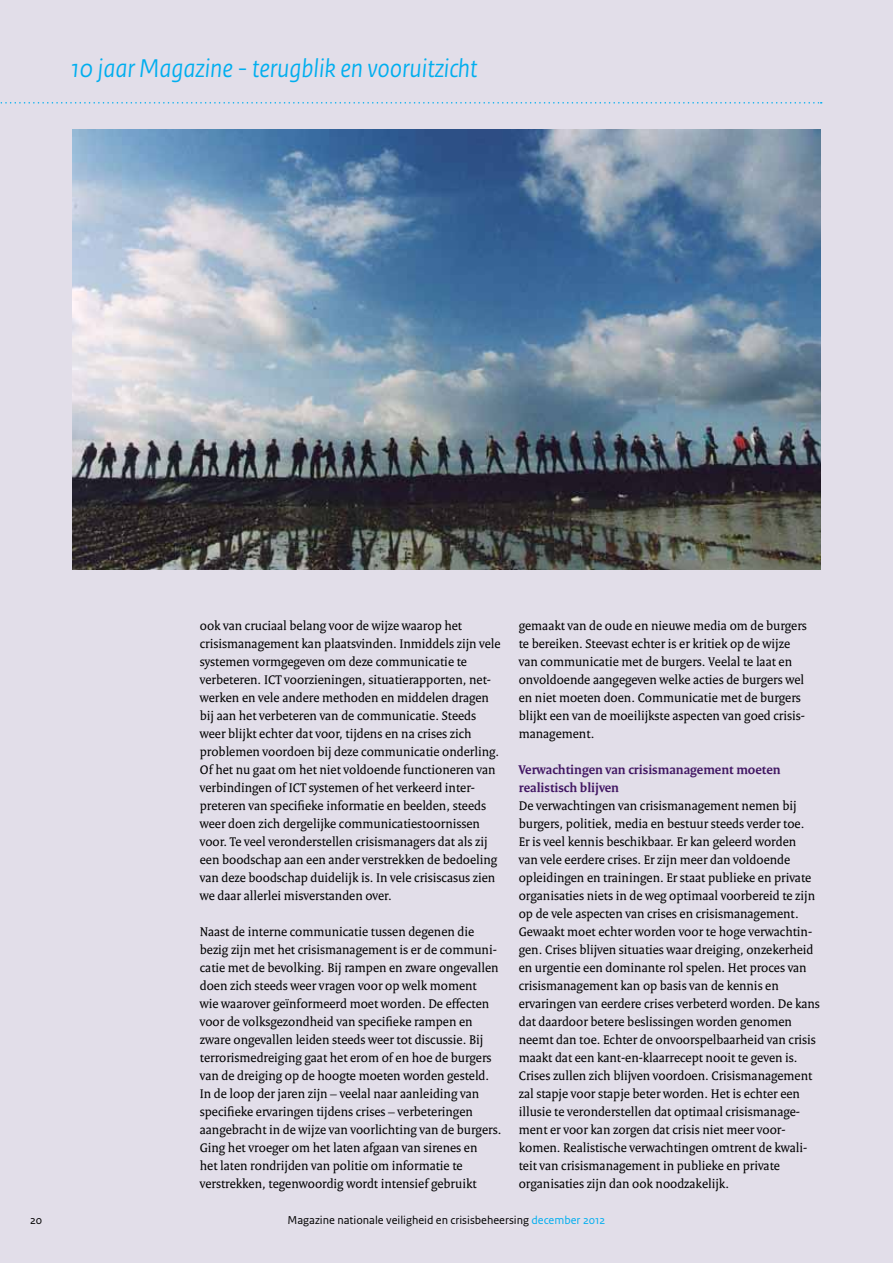
<style>
.page{position:relative;width:893px;height:1263px;background:#e2dee9}
.page>*{position:absolute;margin:0;border:0;box-sizing:border-box;transform-origin:0 0}
.t1{font:italic 27px "Rijksoverheid Sans Heading";color:#00aeef}
.t2{font:13.5px/18px "Rijksoverheid Serif";color:#000}
.t3{font:700 13.5px/18px "Rijksoverheid Serif";color:#411663}
.t4{font:12px "Rijksoverheid Sans Text";color:#000}
.s1{color:#00aeef}
</style>
<div class="page">
<svg style="left:0;top:102px;width:822px;height:2px"></svg>
<img style="left:72px;top:130px;width:749px;height:440px">
<h1 class="t1" style="left:71px;top:53px;width:408px">10 jaar Magazine - terugblik en vooruitzicht</h1>
<p class="t2" style="left:200px;top:617px;width:302px">ook van cruciaal belang voor de wijze waarop het crisismanagement kan plaatsvinden. Inmiddels zijn vele systemen vormgegeven om deze communicatie te verbeteren. ICT voorzieningen, situatierapporten, net&shy;werken en vele andere methoden en middelen dragen bij aan het verbeteren van de communicatie. Steeds weer blijkt echter dat voor, tijdens en na crises zich problemen voordoen bij deze communicatie onderling.<br>Of het nu gaat om het niet voldoende functioneren van verbindingen of ICT systemen of het verkeerd inter&shy;preteren van specifieke informatie en beelden, steeds weer doen zich dergelijke communicatiestoornissen voor. Te veel veronderstellen crisismanagers dat als zij een boodschap aan een ander verstrekken de bedoeling van deze boodschap duidelijk is. In vele crisiscasus zien we daar allerlei misverstanden over.</p>
<p class="t2" style="left:200px;top:923px;width:303px">Naast de interne communicatie tussen degenen die bezig zijn met het crisismanagement is er de communi&shy;catie met de bevolking. Bij rampen en zware ongevallen doen zich steeds weer vragen voor op welk moment<br>wie waarover geïnformeerd moet worden. De effecten voor de volksgezondheid van specifieke rampen en zware ongevallen leiden steeds weer tot discussie. Bij terrorismedreiging gaat het erom of en hoe de burgers van de dreiging op de hoogte moeten worden gesteld.<br>In de loop der jaren zijn – veelal naar aanleiding van specifieke ervaringen tijdens crises – verbeteringen aangebracht in de wijze van voorlichting van de burgers.<br>Ging het vroeger om het laten afgaan van sirenes en<br>het laten rondrijden van politie om informatie te verstrekken, tegenwoordig wordt intensief gebruikt</p>
<p class="t2" style="left:519px;top:616px;width:290px">gemaakt van de oude en nieuwe media om de burgers te bereiken. Steevast echter is er kritiek op de wijze van communicatie met de burgers. Veelal te laat en onvoldoende aangegeven welke acties de burgers wel en niet moeten doen. Communicatie met de burgers blijkt een van de moeilijkste aspecten van goed crisis&shy;management.</p>
<p class="t3" style="left:519px;top:760px;width:263px">Verwachtingen van crisismanagement moeten realistisch blijven</p>
<p class="t2" style="left:519px;top:796px;width:303px">De verwachtingen van crisismanagement nemen bij burgers, politiek, media en bestuur steeds verder toe.<br>Er is veel kennis beschikbaar. Er kan geleerd worden<br>van vele eerdere crises. Er zijn meer dan voldoende opleidingen en trainingen. Er staat publieke en private organisaties niets in de weg optimaal voorbereid te zijn op de vele aspecten van crises en crisismanagement.<br>Gewaakt moet echter worden voor te hoge verwachtin&shy;gen. Crises blijven situaties waar dreiging, onzekerheid en urgentie een dominante rol spelen. Het proces van crisismanagement kan op basis van de kennis en ervaringen van eerdere crises verbeterd worden. De kans dat daardoor betere beslissingen worden genomen neemt dan toe. Echter de onvoorspelbaarheid van crisis maakt dat een kant-en-klaarrecept nooit te geven is.<br>Crises zullen zich blijven voordoen. Crisismanagement zal stapje voor stapje beter worden. Het is echter een illusie te veronderstellen dat optimaal crisismanage&shy;ment er voor kan zorgen dat crisis niet meer voor&shy;komen. Realistische verwachtingen omtrent de kwali&shy;teit van crisismanagement in publieke en private organisaties zijn dan ook noodzakelijk.</p>
<p class="t4" style="left:30px;top:1213px;width:14px">20</p>
<p class="t4" style="left:288px;top:1213px;width:319px">Magazine nationale veiligheid en crisisbeheersing <span class="s1">december 2012</span></p>
</div>
